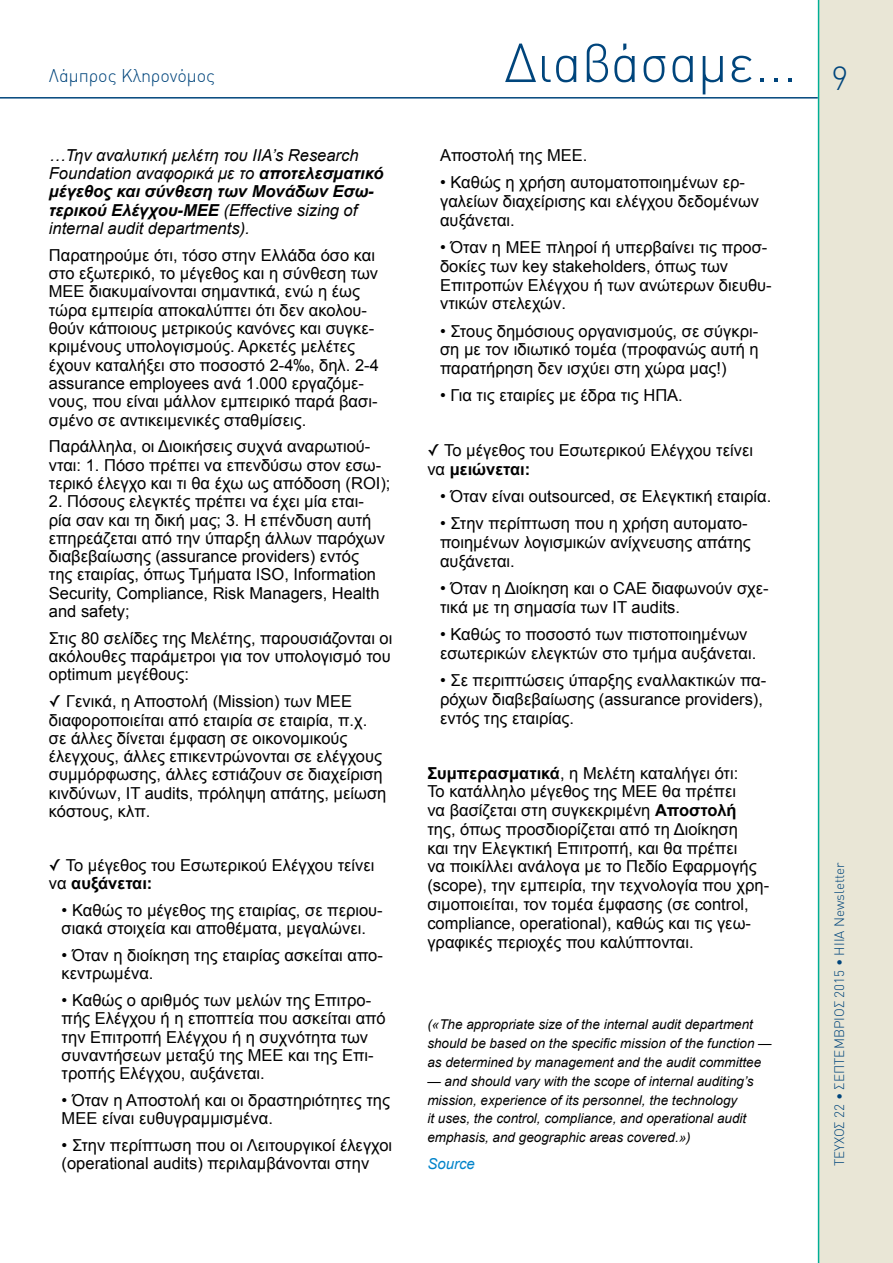
<style>
.page{position:relative;width:893px;height:1263px;background:#fff}
.page>*{position:absolute;margin:0;border:0;box-sizing:border-box;transform-origin:0 0}
.t1{font:300 54px "DIN Greek";color:#00457c}
.t2{font:300 18px "DIN Greek";color:#00457c}
.t3{font:16.5px/18.3px "Arial";color:#000}
.t4{font:italic 16.5px/18.3px "Arial";color:#000}
.t5{font:italic 15px "Arial";color:#0083ca}
.t6{font:italic 13.5px/18.8px "Arial";color:#000}
.t7{font:300 13.5px "DIN Greek";color:#00457c}
.s1{font-weight:700}
.s2{font-family:"Lucida Grande"}
</style>
<div class="page">
<div style="left:819px;top:0;width:74px;height:1263px;background:#e9e6d6"></div>
<hr style="left:818px;top:0;width:1px;height:1263px;background:#00ae95">
<hr style="left:0;top:97px;width:818px;height:2px;background:#00457c">
<p class="t2" style="left:49px;top:65px;width:168px">Λάμπρος Κληρονόμος</p>
<p class="t4" style="left:49px;top:146px;width:336px">…Την αναλυτική μελέτη του IIA’s Research Foundation αναφορικά με το <span class="s1">αποτελεσματικό μέγεθος και σύνθεση των Μονάδων Εσω&shy;τερικού Ελέγχου-ΜΕΕ</span> (Effective sizing of internal audit departments).</p>
<p class="t3" style="left:49px;top:246px;width:331px">Παρατηρούμε ότι, τόσο στην Ελλάδα όσο και στο εξωτερικό, το μέγεθος και η σύνθεση των ΜΕΕ διακυμαίνονται σημαντικά, ενώ η έως τώρα εμπειρία αποκαλύπτει ότι δεν ακολου&shy;θούν κάποιους μετρικούς κανόνες και συγκε&shy;κριμένους υπολογισμούς. Αρκετές μελέτες έχουν καταλήξει στο ποσοστό 2-4‰, δηλ. 2-4 assurance employees ανά 1.000 εργαζόμε&shy;νους, που είναι μάλλον εμπειρικό παρά βασι&shy;σμένο σε αντικειμενικές σταθμίσεις.</p>
<p class="t3" style="left:49px;top:438px;width:343px">Παράλληλα, οι Διοικήσεις συχνά αναρωτιού&shy;νται: 1. Πόσο πρέπει να επενδύσω στον εσω&shy;τερικό έλεγχο και τι θα έχω ως απόδοση (ROI);</p>
<p class="t3" style="left:49px;top:492px;width:338px">2. Πόσους ελεγκτές πρέπει να έχει μία εται&shy;ρία σαν και τη δική μας; 3. Η επένδυση αυτή επηρεάζεται από την ύπαρξη άλλων παρόχων διαβεβαίωσης (assurance providers) εντός της εταιρίας, όπως Τμήματα ISO, Information Security, Compliance, Risk Managers, Health and safety;</p>
<p class="t3" style="left:49px;top:629px;width:345px;text-align:justify">Στις 80 σελίδες της Μελέτης, παρουσιάζονται οι ακόλουθες παράμετροι για τον υπολογισμό του optimum μεγέθους:</p>
<p class="t3" style="left:49px;top:692px;width:339px"><span class="s2">✓</span> Γενικά, η Αποστολή (Mission) των ΜΕΕ διαφοροποιείται από εταιρία σε εταιρία, π.χ. σε άλλες δίνεται έμφαση σε οικονομικούς έλεγχους, άλλες επικεντρώνονται σε ελέγχους συμμόρφωσης, άλλες εστιάζουν σε διαχείριση κινδύνων, ΙΤ audits, πρόληψη απάτης, μείωση κόστους, κλπ.</p>
<p class="t3" style="left:49px;top:856px;width:327px"><span class="s2">✓</span> Το μέγεθος του Εσωτερικού Ελέγχου τείνει να <span class="s1">αυξάνεται:</span></p>
<p class="t3" style="left:62px;top:901px;width:323px">• Καθώς το μέγεθος της εταιρίας, σε περιου&shy;σιακά στοιχεία και αποθέματα, μεγαλώνει.</p>
<p class="t3" style="left:62px;top:946px;width:323px">• Όταν η διοίκηση της εταιρίας ασκείται απο&shy;κεντρωμένα.</p>
<p class="t3" style="left:62px;top:991px;width:326px">• Καθώς ο αριθμός των μελών της Επιτρο&shy;πής Ελέγχου ή η εποπτεία που ασκείται από την Επιτροπή Ελέγχου ή η συχνότητα των συναντήσεων μεταξύ της ΜΕΕ και της Επι&shy;τροπής Ελέγχου, αυξάνεται.</p>
<p class="t3" style="left:62px;top:1091px;width:330px">• Όταν η Αποστολή και οι δραστηριότητες της<br>ΜΕΕ είναι ευθυγραμμισμένα.</p>
<p class="t3" style="left:62px;top:1136px;width:332px">• Στην περίπτωση που οι Λειτουργικοί έλεγχοι (operational audits) περιλαμβάνονται στην</p>
<h1 class="t1" style="left:504px;top:32px;width:345px">Διαβάσαμε... <sub>9</sub></h1>
<p class="t3" style="left:440px;top:146px;width:149px">Αποστολή της ΜΕΕ.</p>
<p class="t3" style="left:440px;top:173px;width:321px;line-height:18.8px">• Καθώς η χρήση αυτοματοποιημένων ερ&shy;γαλείων διαχείρισης και ελέγχου δεδομένων αυξάνεται.</p>
<p class="t3" style="left:440px;top:238px;width:333px;line-height:18.8px">• Όταν η ΜΕΕ πληροί ή υπερβαίνει τις προσ&shy;δοκίες των key stakeholders, όπως των Επιτροπών Ελέγχου ή των ανώτερων διευθυ&shy;ντικών στελεχών.</p>
<p class="t3" style="left:440px;top:322px;width:320px;line-height:18.8px;text-align:justify">• Στους δημόσιους οργανισμούς, σε σύγκρι&shy;ση με τον ιδιωτικό τομέα (προφανώς αυτή η παρατήρηση δεν ισχύει στη χώρα μας!)</p>
<p class="t3" style="left:440px;top:387px;width:244px">• Για τις εταιρίες με έδρα τις ΗΠΑ.</p>
<p class="t3" style="left:427px;top:441px;width:327px;line-height:18.8px"><span class="s2">✓</span> Το μέγεθος του Εσωτερικού Ελέγχου τείνει να <span class="s1">μειώνεται:</span></p>
<p class="t3" style="left:440px;top:487px;width:333px">• Όταν είναι outsourced, σε Ελεγκτική εταιρία.</p>
<p class="t3" style="left:440px;top:514px;width:312px;line-height:18.8px">• Στην περίπτωση που η χρήση αυτοματο&shy;ποιημένων λογισμικών ανίχνευσης απάτης αυξάνεται.</p>
<p class="t3" style="left:440px;top:579px;width:330px;line-height:18.8px">• Όταν η Διοίκηση και ο CAE διαφωνούν σχε&shy;τικά με τη σημασία των ΙΤ audits.</p>
<p class="t3" style="left:440px;top:625px;width:318px;line-height:18.8px">• Καθώς το ποσοστό των πιστοποιημένων εσωτερικών ελεγκτών στο τμήμα αυξάνεται.</p>
<p class="t3" style="left:440px;top:671px;width:328px;line-height:18.8px">• Σε περιπτώσεις ύπαρξης εναλλακτικών πα&shy;ρόχων διαβεβαίωσης (assurance providers), εντός της εταιρίας.</p>
<p class="t3" style="left:427px;top:763px;width:343px;line-height:18.8px"><span class="s1">Συμπερασματικά</span>, η Μελέτη καταλήγει ότι:<br>To κατάλληλο μέγεθος της ΜΕΕ θα πρέπει<br>να βασίζεται στη συγκεκριμένη <span class="s1">Αποστολή<br></span>της, όπως προσδιορίζεται από τη Διοίκηση<br>και την Ελεγκτική Επιτροπή, και θα πρέπει<br>να ποικίλλει ανάλογα με το Πεδίο Εφαρμογής (scope), την εμπειρία, την τεχνολογία που χρη&shy;σιμοποιείται, τον τομέα έμφασης (σε control, compliance, operational), καθώς και τις γεω&shy;γραφικές περιοχές που καλύπτονται.</p>
<p class="t6" style="left:427px;top:1015px;width:346px">(«The appropriate size of the internal audit department should be based on the specific mission of the function — as determined by management and the audit committee</p>
<p class="t6" style="left:427px;top:1072px;width:328px">— and should vary with the scope of internal auditing’s mission, experience of its personnel, the technology<br>it uses, the control, compliance, and operational audit emphasis, and geographic areas covered.»)</p>
<p class="t5" style="left:427px;top:1154px;width:49px">Source</p>
<p class="t7" style="left:832px;top:1166px;width:306px;rotate:-90deg">ΤΕΥΧΟΣ 22 • ΣΕΠΤΕΜΒΡΙΟΣ 2015 • HIIA Newsletter</p>
</div>
